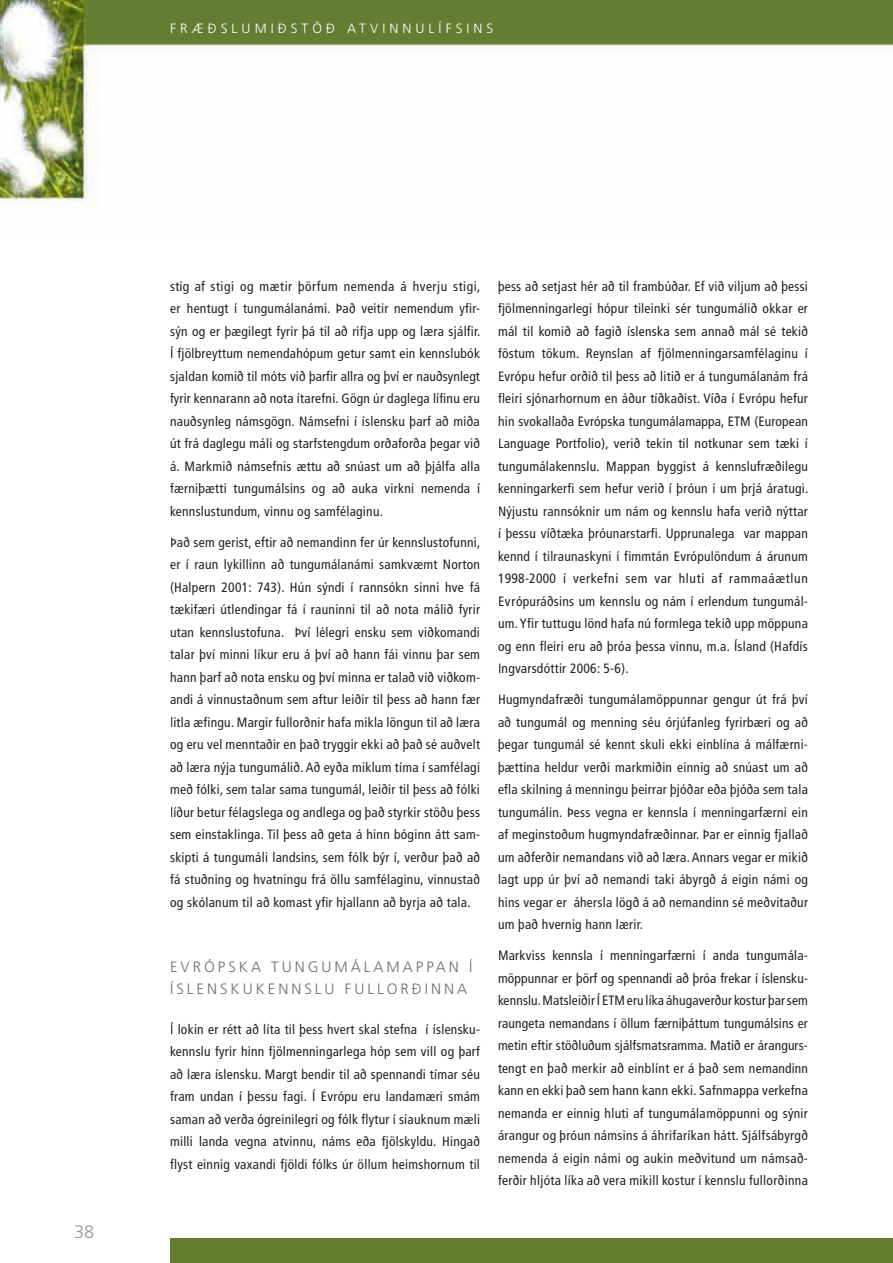
<style>
.page{position:relative;width:893px;height:1263px;background:#fff}
.page>*{position:absolute;margin:0;border:0;box-sizing:border-box;transform-origin:0 0}
.t1{font:300 18px "Frutiger";color:#939598}
.t2{font:300 15px/22.5px "Frutiger";letter-spacing:.2em;color:#6c6d70}
.t3{font:condensed 13.5px/22.5px "Frutiger";letter-spacing:.02em;color:#231f20;text-align:justify}
.t4{font:300 13.5px "Frutiger";letter-spacing:.3em;color:#fff}
</style>
<div class="page">
<div style="left:171px;top:1238px;width:722px;height:25px;background:#647e31"></div>
<img style="left:0;top:0;width:889px;height:207px">
<img style="left:889px;top:0;width:4px;height:50px">
<p class="t4" style="left:170px;top:21px;width:325px">FRÆÐSLUMIÐSTÖÐ ATVINNULÍFSINS</p>
<h1 class="t1" style="left:74px;top:1222px;width:22px">38</h1>
<p class="t3" style="left:170px;top:275px;width:312px">stig af stigi og mætir þörfum nemenda á hverju stigi, er hentugt í tungumálanámi. Það veitir nemendum yfir&shy;sýn og er þægilegt fyrir þá til að rifja upp og læra sjálfir.<br>Í fjölbreyttum nemendahópum getur samt ein kennslubók sjaldan komið til móts við þarfir allra og því er nauðsynlegt fyrir kennar ann að nota ítarefni. Gögn úr daglega lífinu eru nauð synleg námsgögn. Námsefni í íslensku þarf að miða út frá daglegu máli og starfstengdum orðaforða þegar við á. Markmið námsefnis ættu að snúast um að þjálfa alla færniþætti tungumálsins og að auka virkni nemenda í kennslustundum, vinnu og samfélaginu.</p>
<p class="t3" style="left:170px;top:531px;width:312px">Það sem gerist, eftir að nemandinn fer úr kennslustofunni, er í raun lykillinn að tungumálanámi samkvæmt Norton (Halpern 2001: 743). Hún sýndi í rannsókn sinni hve fá tækifæri útlendingar fá í rauninni til að nota málið fyrir utan kennslustofuna. Því lélegri ensku sem viðkomandi talar því minni líkur eru á því að hann fái vinnu þar sem hann þarf að nota ensku og því minna er talað við viðkom&shy;andi á vinnustaðnum sem aftur leiðir til þess að hann fær litla æfingu. Margir fullorðnir hafa mikla löngun til að læra og eru vel menntaðir en það tryggir ekki að það sé auðvelt að læra nýja tungumálið. Að eyða miklum tíma í samfélagi með fólki, sem talar sama tungumál, leiðir til þess að fólki líður betur félagslega og andlega og það styrkir stöðu þess sem einstaklinga. Til þess að geta á hinn bóginn átt sam&shy;skipti á tungumáli landsins, sem fólk býr í, verður það að fá stuðning og hvatningu frá öllu sam félaginu, vinnustað og skólanum til að komast yfir hjallann að byrja að tala.</p>
<p class="t2" style="left:170px;top:955px;width:304px">EVRÓPSKA TUNGUMÁLAMAPPAN Í<br>ÍSLENSKUKENNSLU FULLORÐINNA</p>
<p class="t3" style="left:170px;top:1018px;width:311px">Í lokin er rétt að líta til þess hvert skal stefna í íslensku&shy;kennslu fyrir hinn fjölmenningarlega hóp sem vill og þarf að læra íslensku. Margt bendir til að spennandi tímar séu fram undan í þessu fagi. Í Evrópu eru landamæri smám saman að verða ógreinilegri og fólk flytur í síauknum mæli milli landa vegna atvinnu, náms eða fjölskyldu. Hingað flyst einnig vaxandi fjöldi fólks úr öllum heimshornum til</p>
<p class="t3" style="left:498px;top:275px;width:312px">þess að setjast hér að til frambúðar. Ef við viljum að þessi fjölmenningarlegi hópur tileinki sér tungumálið okkar er mál til komið að fagið íslenska sem annað mál sé tekið föstum tökum. Reynslan af fjölmenningarsamfélaginu í Evrópu hefur orðið til þess að litið er á tungumálanám frá fleiri sjónarhornum en áður tíðkaðist. Víða í Evrópu hefur hin svokallaða Evrópska tungumálamappa, ETM (European Language Portfolio), verið tekin til notkunar sem tæki í tungumálakennslu. Mappan byggist á kennslufræðilegu kenningarkerfi sem hefur verið í þróun í um þrjá áratugi.<br>Nýjustu rannsóknir um nám og kennslu hafa verið nýttar í þessu víðtæka þróunarstarfi. Upprunalega var mappan kennd í tilraunaskyni í fimmtán Evrópulöndum á árunum 1998-2000 í verkefni sem var hluti af rammaáætlun Evrópuráðsins um kennslu og nám í erlendum tungumál&shy;um. Yfir tuttugu lönd hafa nú formlega tekið upp möppuna og enn fleiri eru að þróa þessa vinnu, m.a. Ísland (Hafdís Ingvarsdóttir 2006: 5-6).</p>
<p class="t3" style="left:498px;top:688px;width:311px">Hugmyndafræði tungumálamöppunnar gengur út frá því að tungumál og menning séu órjúfanleg fyrirbæri og að þegar tungumál sé kennt skuli ekki einblína á málfærni&shy;þættina heldur verði markmiðin einnig að snúast um að efla skilning á menningu þeirrar þjóðar eða þjóða sem tala tungumálin. Þess vegna er kennsla í menningarfærni ein af meginstoðum hugmyndafræðinnar. Þar er einnig fjallað um aðferðir nemandans við að læra. Annars vegar er mikið lagt upp úr því að nemandi taki ábyrgð á eigin námi og hins vegar er áhersla lögð á að nemandinn sé meðvitaður um það hvernig hann lærir.</p>
<p class="t3" style="left:498px;top:944px;width:311px">Markviss kennsla í menningarfærni í anda tungumála&shy;möppunnar er þörf og spennandi að þróa frekar í íslensku&shy;kennslu. Matsleiðir Í ETM eru líka áhugaverður kostur þar sem raungeta nemandans í öllum færniþáttum tungumálsins er metin eftir stöðluðum sjálfsmatsramma. Matið er árangurs&shy;tengt en það merkir að einblínt er á það sem nemandinn kann en ekki það sem hann kann ekki. Safnmappa verkefna nemanda er einnig hluti af tungumála möppunni og sýnir árangur og þróun námsins á áhrifaríkan hátt. Sjálfsábyrgð nemenda á eigin námi og aukin meðvitund um námsað&shy;ferðir hljóta líka að vera mikill kostur í kennslu fullorðinna</p>
</div>
